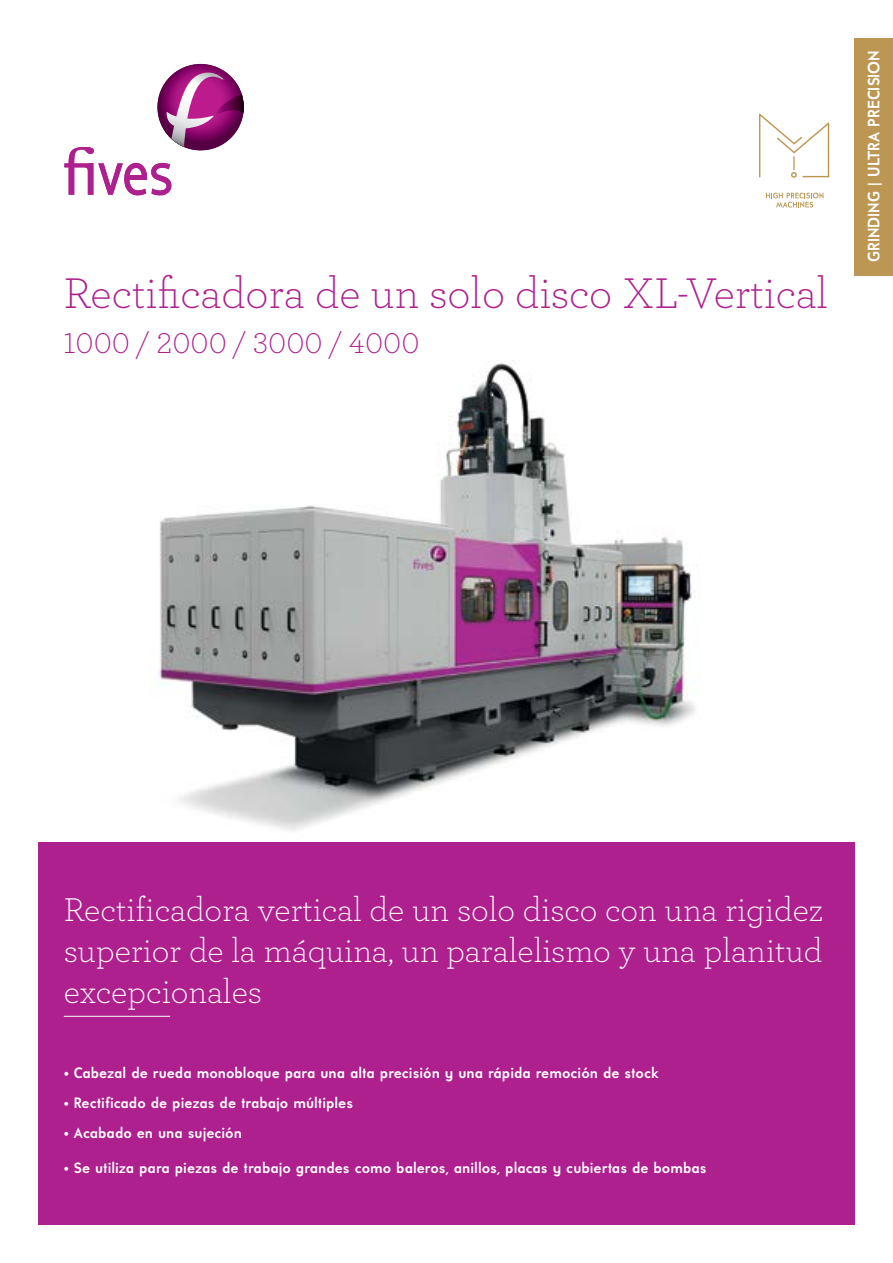
<style>
.page{position:relative;width:893px;height:1263px;background:#fff}
.page>*{position:absolute;margin:0;border:0;box-sizing:border-box;transform-origin:0 0}
.t1{font:300 45px "Archer";color:#ad208e}
.t2{font:300 34.5px/41.4px "Archer";color:#fff;text-align:justify}
.t3{font:300 30px "Archer";color:#ad208e}
.t4{font:700 16.5px "Universalis ADF Std";color:#fff}
.t5{font:700 15px "Universalis ADF Std";color:#fff}
.s1{font-weight:400}
</style>
<div class="page">
<img style="left:159px;top:363px;width:536px;height:468px">
<div style="left:38px;top:842px;width:817px;height:383px;background:#ad208e"></div>
<hr style="left:64px;top:1016px;width:106px;height:1px;background:#fff">
<div style="left:855px;top:38px;width:38px;height:237px;background:#bc9653"></div>
<svg style="left:766px;top:193px;width:57px;height:15px"></svg>
<svg style="left:759px;top:114px;width:70px;height:64px"></svg>
<svg style="left:157px;top:64px;width:87px;height:86px"></svg>
<svg style="left:64px;top:73px;width:180px;height:123px"></svg>
<h1 class="t1" style="left:64px;top:264px;width:766px">Rectificadora de un solo disco XL-Vertical</h1>
<h3 class="t3" style="left:64px;top:323px;width:357px">1000 / 2000 / 3000 / 4000</h3>
<p class="t4" style="left:864px;top:262px;width:213px;rotate:-90deg">GRINDING | ULTRA PRECISION</p>
<h2 class="t2" style="left:64px;top:887px;width:761px">Rectificadora vertical de un solo disco con una rigidez superior de la máquina, un paralelismo y una planitud excepcionales</h2>
<p class="t5" style="left:64px;top:1063px;width:597px"><span class="s1">•</span> Cabezal de rueda monobloque para una alta precisión y una rápida remoción de stock</p>
<p class="t5" style="left:64px;top:1093px;width:291px">• Rectificado de piezas de trabajo múltiples</p>
<p class="t5" style="left:64px;top:1124px;width:180px">• Acabado en una sujeción</p>
<p class="t5" style="left:64px;top:1158px;width:644px">• Se utiliza para piezas de trabajo grandes como baleros, anillos, placas y cubiertas de bombas</p>
</div>
